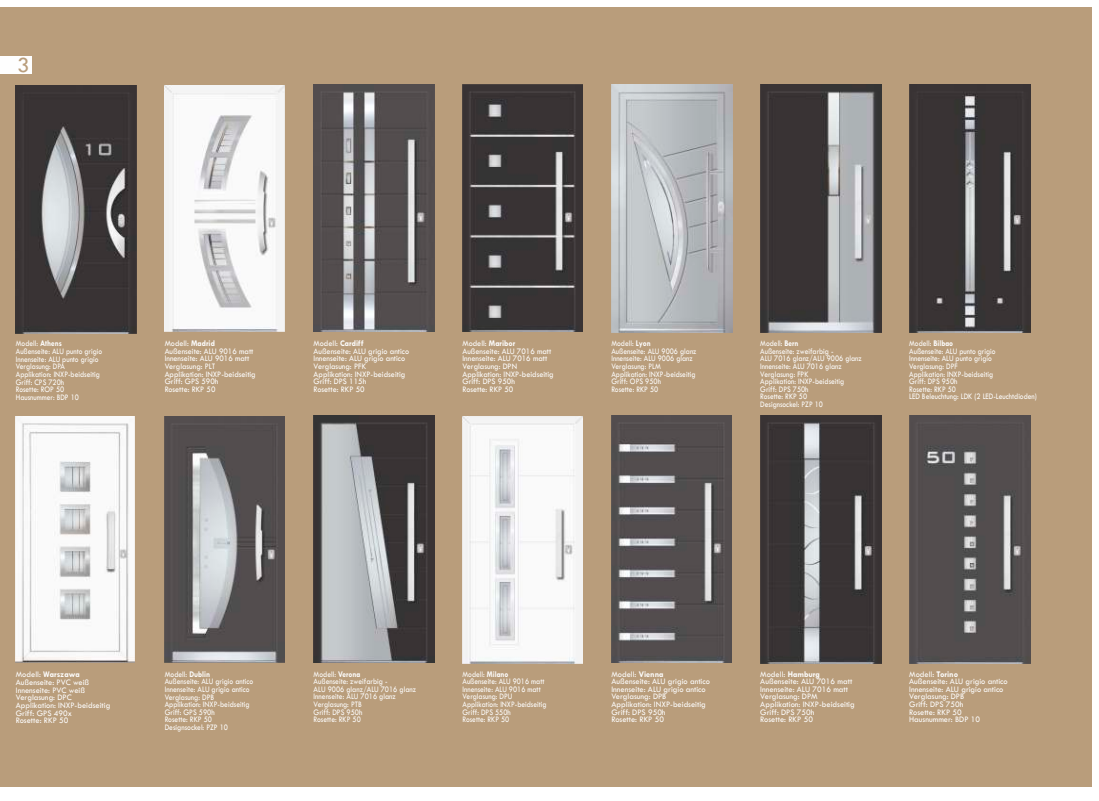
<style>
.page{position:relative;width:1099px;height:801px;background:#fff}
.page>*{position:absolute;margin:0;border:0;box-sizing:border-box;transform-origin:0 0}
.t1{font:22.5px "Tw Cen";color:#b99d7b}
.t2{font:8.75px/7.6px "Tw Cen";color:#fefefe;scale:.85 1}
.t3{font:8.75px/7.6px "Tw Cen";color:#fefefe;scale:.96 1}
.t4{font:8.75px/7.6px "Tw Cen";color:#fefefe;scale:.86 1}
.t5{font:8.75px/7.6px "Tw Cen";color:#fefefe;scale:.93 1}
.t6{font:8.75px/7.6px "Tw Cen";color:#fefefe;scale:.92 1}
.s1{font-weight:700}
</style>
<div class="page">
<div style="left:0;top:7px;width:1091px;height:780px;background:#b99d7b"></div>
<div style="left:0;top:56px;width:32px;height:18px;background:#fefefe"></div>
<img style="left:314px;top:85px;width:120px;height:247px">
<img style="left:314px;top:416px;width:120px;height:247px">
<img style="left:462px;top:85px;width:121px;height:246px">
<img style="left:462px;top:416px;width:121px;height:247px">
<img style="left:611px;top:416px;width:120px;height:247px">
<img style="left:165px;top:85px;width:119px;height:247px">
<img style="left:165px;top:416px;width:120px;height:246px">
<img style="left:16px;top:416px;width:118px;height:247px">
<img style="left:760px;top:85px;width:121px;height:248px">
<img style="left:909px;top:85px;width:121px;height:248px">
<img style="left:760px;top:416px;width:121px;height:248px">
<img style="left:909px;top:416px;width:121px;height:248px">
<img style="left:611px;top:85px;width:121px;height:248px">
<img style="left:16px;top:85px;width:121px;height:248px">
<h1 class="t1" style="left:17px;top:57px;width:14px">3</h1>
<p class="t2" style="left:16px;top:340px;width:103px">Modell: <span class="s1">Athens<br></span>Außenseite: ALU punto grigio<br>Innenseite: ALU punto grigio<br>Verglasung: DPA<br>Applikation: INXP-beidseitig<br>Griff: CPS 720h<br>Rosette: ROP 50<br>Hausnummer: BDP 10</p>
<p class="t6" style="left:165px;top:340px;width:100px">Modell: <span class="s1">Madrid<br></span>Außenseite: ALU 9016 matt<br>Innenseite: ALU 9016 matt<br>Verglasung: PLT<br>Applikation: INXP-beidseitig<br>Griff: GPS 590h<br>Rosette: RKP 50</p>
<p class="t5" style="left:313px;top:340px;width:104px">Modell: <span class="s1">Cardiff<br></span>Außenseite: ALU grigio antico<br>Innenseite: ALU grigio antico<br>Verglasung: PFK<br>Applikation: INXP-beidseitig<br>Griff: DPS 115h<br>Rosette: RKP 50</p>
<p class="t5" style="left:462px;top:340px;width:100px">Modell: <span class="s1">Maribor<br></span>Außenseite: ALU 7016 matt<br>Innenseite: ALU 7016 matt<br>Verglasung: DPN<br>Applikation: INXP-beidseitig<br>Griff: DPS 950h<br>Rosette: RKP 50</p>
<p class="t2" style="left:611px;top:340px;width:102px">Modell: <span class="s1">Lyon<br></span>Außenseite: ALU 9006 glanz<br>Innenseite: ALU 9006 glanz<br>Verglasung: PLM<br>Applikation: INXP-beidseitig<br>Griff: OPS 950h<br>Rosette: RKP 50</p>
<p class="t2" style="left:760px;top:340px;width:121px">Modell: <span class="s1">Bern<br></span>Außenseite: zweifarbig -<br>ALU 7016 glanz/ALU 9006 glanz<br>Innenseite: ALU 7016 glanz<br>Verglasung: FPK<br>Applikation: INXP-beidseitig<br>Griff: DPS 750h<br>Rosette: RKP 50<br>Designsockel: PZP 10</p>
<p class="t2" style="left:909px;top:340px;width:152px">Modell: <span class="s1">Bilbao<br></span>Außenseite: ALU punto grigio<br>Innenseite: ALU punto grigio<br>Verglasung: DPF<br>Applikation: INXP-beidseitig<br>Griff: DPS 950h<br>Rosette: RKP 50<br>LED Beleuchtung: LDK (2 LED-Leuchtdioden)</p>
<p class="t3" style="left:16px;top:671px;width:100px">Modell: <span class="s1">Warszawa<br></span>Außenseite: PVC weiß<br>Innenseite: PVC weiß<br>Verglasung: DPC<br>Applikation: INXP-beidseitig<br>Griff: GPS 490x<br>Rosette: RKP 50</p>
<p class="t4" style="left:165px;top:671px;width:104px">Modell: <span class="s1">Dublin<br></span>Außenseite: ALU grigio antico<br>Innenseite: ALU grigio antico<br>Verglasung: DPB<br>Applikation: INXP-beidseitig<br>Griff: GPS 590h<br>Rosette: RKP 50<br>Designsockel: PZP 10</p>
<p class="t4" style="left:313px;top:670px;width:121px">Modell: <span class="s1">Verona<br></span>Außenseite: zweifarbig -<br>ALU 9006 glanz/ALU 7016 glanz<br>Innenseite: ALU 7016 glanz<br>Verglasung: PTB<br>Griff: DPS 950h<br>Rosette: RKP 50</p>
<p class="t2" style="left:462px;top:670px;width:100px">Modell: <span class="s1">Milano<br></span>Außenseite: ALU 9016 matt<br>Innenseite: ALU 9016 matt<br>Verglasung: DPU<br>Applikation: INXP-beidseitig<br>Griff: DPS 550h<br>Rosette: RKP 50</p>
<p class="t3" style="left:611px;top:670px;width:104px">Modell: <span class="s1">Vienna<br></span>Außenseite: ALU grigio antico<br>Innenseite: ALU grigio antico<br>Verglasung: DPB<br>Applikation: INXP-beidseitig<br>Griff: DPS 950h<br>Rosette: RKP 50</p>
<p class="t3" style="left:760px;top:670px;width:100px">Modell: <span class="s1">Hamburg<br></span>Außenseite: ALU 7016 matt<br>Innenseite: ALU 7016 matt<br>Verglasung: DPM<br>Applikation: INXP-beidseitig<br>Griff: DPS 750h<br>Rosette: RKP 50</p>
<p class="t3" style="left:909px;top:670px;width:104px">Modell: <span class="s1">Torino<br></span>Außenseite: ALU grigio antico<br>Innenseite: ALU grigio antico<br>Verglasung: DPB<br>Griff: DPS 750h<br>Rosette: RKP 50<br>Hausnummer: BDP 10</p>
</div>
